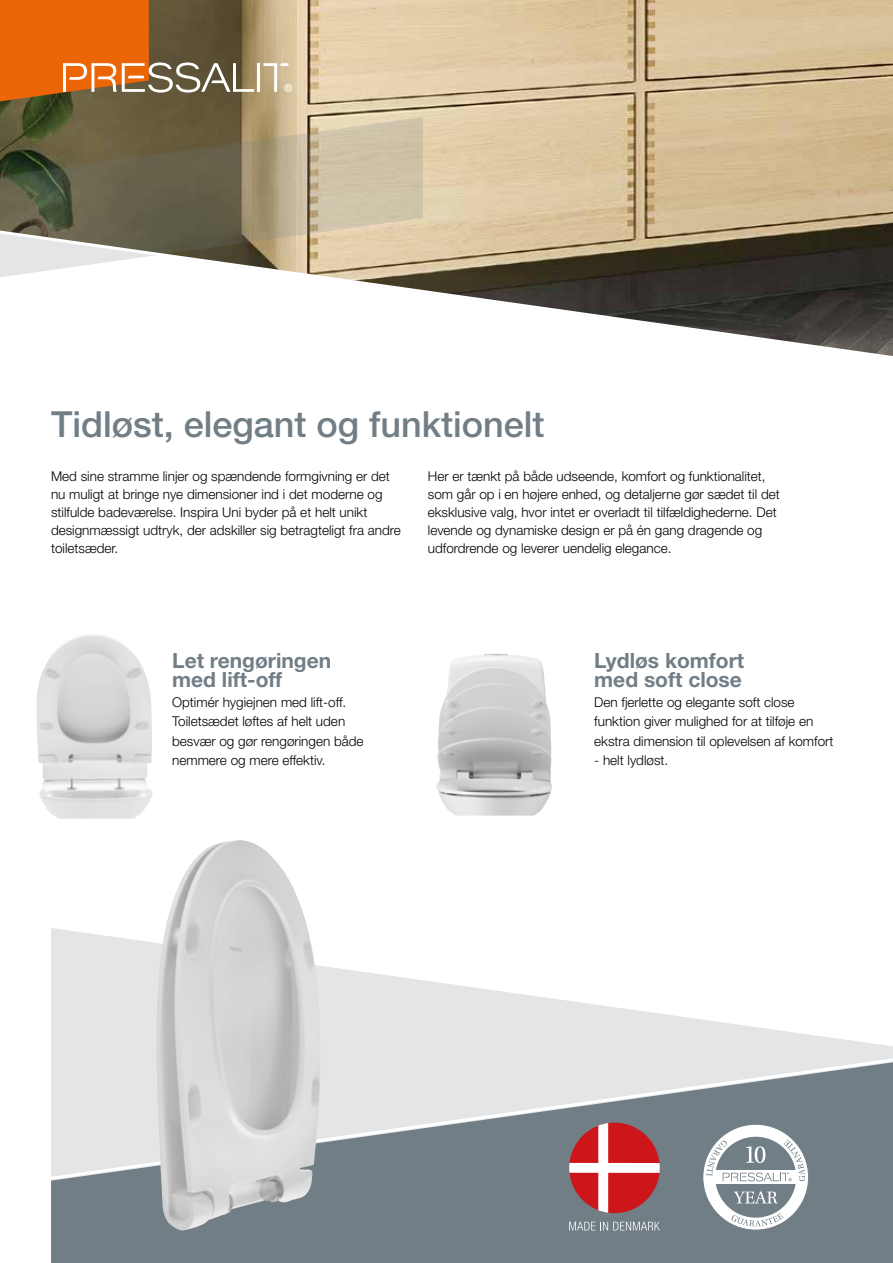
<style>
.page{position:relative;width:893px;height:1263px;background:#fff}
.page>*{position:absolute;margin:0;border:0;box-sizing:border-box;transform-origin:0 0}
.t1{font:500 36px "Helvetica Neue LT Std";color:#717e86}
.t2{font:700 21px/19.5px "Helvetica Neue LT Std";color:#717e86}
.t3{font:300 13.5px/18px "Helvetica Neue LT Std";color:#000}
</style>
<div class="page">
<div style="left:51px;top:1200px;width:842px;height:63px;background:#717e86"></div>
<svg style="left:51px;top:928px;width:842px;height:272px"></svg>
<img style="left:156px;top:840px;width:164px;height:390px">
<div style="left:703px;top:1124px;width:106px;height:106px;background:#fff;border-radius:50%"></div>
<div style="left:714px;top:1135px;width:83px;height:84px;background:#717e86;border-radius:50%"></div>
<div style="left:712px;top:1134px;width:87px;height:86px;border:3px solid #fff;border-radius:50%"></div>
<svg style="left:714px;top:1181px;width:83px;height:3px"></svg>
<svg style="left:734px;top:1191px;width:44px;height:12px"></svg>
<svg style="left:731px;top:1213px;width:52px;height:13px"></svg>
<svg style="left:707px;top:1139px;width:98px;height:42px"></svg>
<svg style="left:569px;top:1123px;width:91px;height:90px"></svg>
<svg style="left:569px;top:1222px;width:91px;height:8px"></svg>
<img style="left:436px;top:653px;width:116px;height:163px">
<img style="left:0;top:0;width:893px;height:217px">
<img style="left:36px;top:634px;width:117px;height:185px">
<svg style="left:0;top:117px;width:423px;height:100px;background:#8b8267"></svg>
<hr style="left:257px;top:63px;width:3px;height:29px;background:#fff">
<svg style="left:0;top:0;width:254px;height:106px;background:#ad672b"></svg>
<svg style="left:263px;top:63px;width:29px;height:29px"></svg>
<svg style="left:0;top:217px;width:893px;height:139px"></svg>
<h1 class="t1" style="left:51px;top:403px;width:495px">Tidløst, elegant og funktionelt</h1>
<p class="t3" style="left:51px;top:467px;width:351px">Med sine stramme linjer og spændende formgivning er det nu muligt at bringe nye dimensioner ind i det moderne og stilfulde badeværelse. Inspira Uni byder på et helt unikt designmæssigt udtryk, der adskiller sig betragteligt fra andre toiletsæder.</p>
<p class="t3" style="left:428px;top:467px;width:353px">Her er tænkt på både udseende, komfort og funktionalitet, som går op i en højere enhed, og detaljerne gør sædet til det eksklusive valg, hvor intet er overladt til tilfældighederne. Det levende og dynamiske design er på én gang dragende og udfordrende og leverer uendelig elegance.</p>
<h2 class="t2" style="left:172px;top:650px;width:161px">Let rengøringen med lift-off</h2>
<p class="t3" style="left:172px;top:692px;width:193px;line-height:19.5px">Optimér hygiejnen med lift-off.<br>Toiletsædet løftes af helt uden besvær og gør rengøringen både nemmere og mere effektiv.</p>
<h2 class="t2" style="left:594px;top:650px;width:152px">Lydløs komfort med soft close</h2>
<p class="t3" style="left:594px;top:692px;width:241px;line-height:19.5px">Den fjerlette og elegante soft close funktion giver mulighed for at tilføje en ekstra dimension til oplevelsen af komfort</p>
<p class="t3" style="left:594px;top:751px;width:75px">- helt lydløst.</p>
</div>
